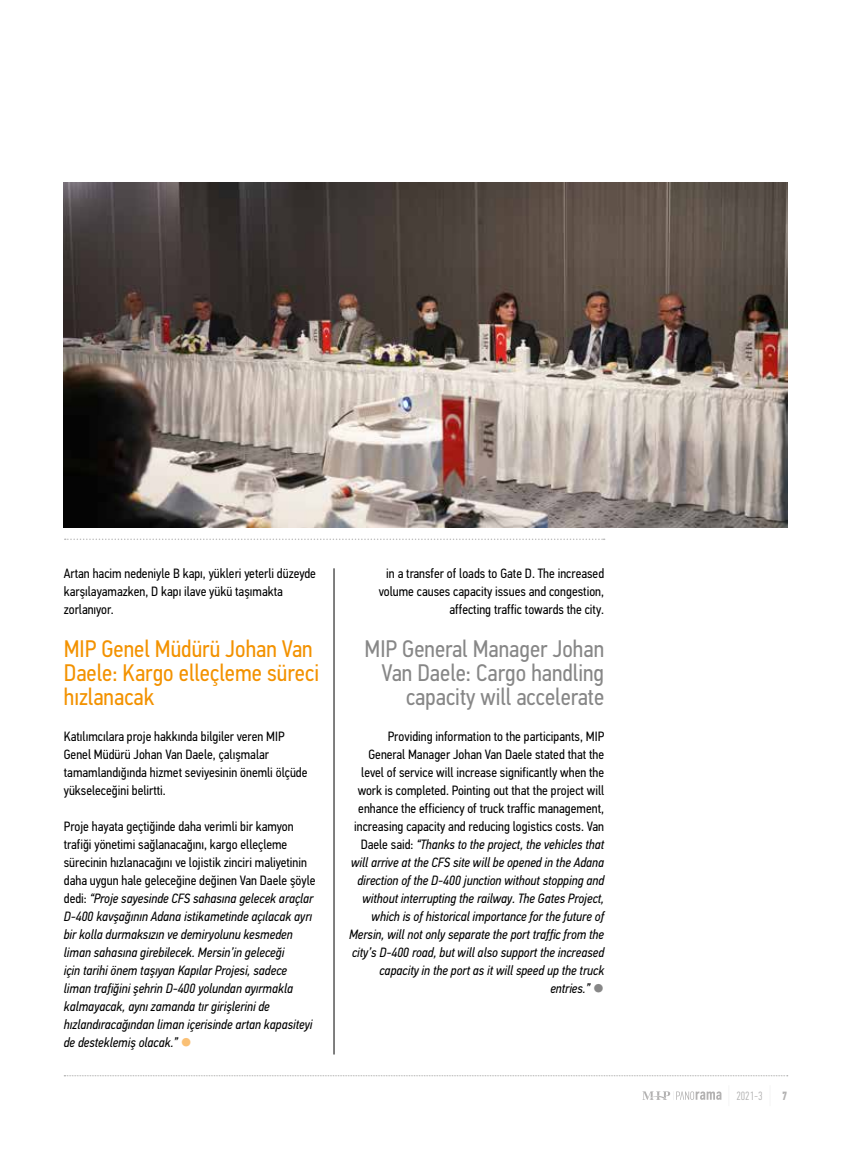
<style>
.page{position:relative;width:851px;height:1149px;background:#fff}
.page>*{position:absolute;margin:0;border:0;box-sizing:border-box;transform-origin:0 0}
.t1{font:24px/24px "PFDIN Text Cond Pro";color:#878787;text-align:right}
.t2{font:24px/24px "PFDIN Text Cond Pro";color:#f39200}
.t3{font:italic 13.5px/18px "PFDIN Text Cond Pro";color:#000}
.t4{font:13.5px/18px "PFDIN Text Cond Pro";color:#000}
.t5{font:300 12px "PFDIN Text Comp Pro";color:#b3b2b2}
.t6{font:700 12px "PFDIN Text Comp Pro";color:#b3b2b2}
.s1{font-style:normal}
.s2{font-style:normal;color:#fac075}
.s3{font-style:normal;color:#878787}
</style>
<div class="page">
<svg style="left:642px;top:1091px;width:79px;height:8px"></svg>
<svg style="left:64px;top:1075px;width:723px;height:1px"></svg>
<img style="left:64px;top:183px;width:723px;height:344px">
<hr style="left:334px;top:568px;width:1px;height:486px;background:#000">
<svg style="left:65px;top:538px;width:539px;height:2px"></svg>
<p class="t4" style="left:64px;top:564px;width:254px">Artan hacim nedeniyle B kapı, yükleri yeterli düzeyde karşılayamazken, D kapı ilave yükü taşımakta zorlanıyor.</p>
<h1 class="t2" style="left:64px;top:636px;width:257px">MIP Genel Müdürü Johan Van<br>Daele: Kargo elleçleme süreci hızlanacak</h1>
<p class="t4" style="left:64px;top:726px;width:245px">Katılımcılara proje hakkında bilgiler veren MIP Genel Müdürü Johan Van Daele, çalışmalar tamamlandığında hizmet seviyesinin önemli ölçüde yükseleceğini belirtti.</p>
<p class="t3" style="left:64px;top:816px;width:253px"><span class="s1">Proje hayata geçtiğinde daha verimli bir kamyon trafiği yönetimi sağlanacağını, kargo elleçleme sürecinin hızlanacağını ve lojistik zinciri maliyetinin daha uygun hale geleceğine değinen Van Daele şöyle dedi:</span> “Proje sayesinde CFS sahasına gelecek araçlar D-400 kavşağının Adana istikametinde açılacak ayrı bir kolla durmaksızın ve demiryolunu kesmeden liman sahasına girebilecek. Mersin’in geleceği<br>için tarihi önem taşıyan Kapılar Projesi, sadece liman trafiğini şehrin D-400 yolundan ayırmakla kalmayacak, aynı zamanda tır girişlerini de hızlandıracağından liman içerisinde artan kapasiteyi de desteklemiş olacak.” <span class="s2">●</span></p>
<p class="t4" style="left:379px;top:564px;width:227px;text-align:right">in a transfer of loads to Gate D. The increased volume causes capacity issues and congestion, affecting traffic towards the city.</p>
<h1 class="t1" style="left:364px;top:636px;width:241px">MIP General Manager Johan<br>Van Daele: Cargo handling capacity will accelerate</h1>
<p class="t3" style="left:349px;top:726px;width:256px;text-align:right"><span class="s1">Providing information to the participants, MIP General Manager Johan Van Daele stated that the level of service will increase significantly when the work is completed. Pointing out that the project will enhance the efficiency of truck traffic management, increasing capacity and reducing logistics costs. Van Daele said:</span> “Thanks to the project, the vehicles that will arrive at the CFS site will be opened in the Adana direction of the D-400 junction without stopping and without interrupting the railway. The Gates Project, which is of historical importance for the future of Mersin, will not only separate the port traffic from the city’s D-400 road, but will also support the increased capacity in the port as it will speed up the truck entries.” <span class="s3">●</span></p>
<p class="t5" style="left:736px;top:1088px;width:28px">2021-3</p>
<p class="t6" style="left:781px;top:1087px;width:7px">7</p>
</div>
